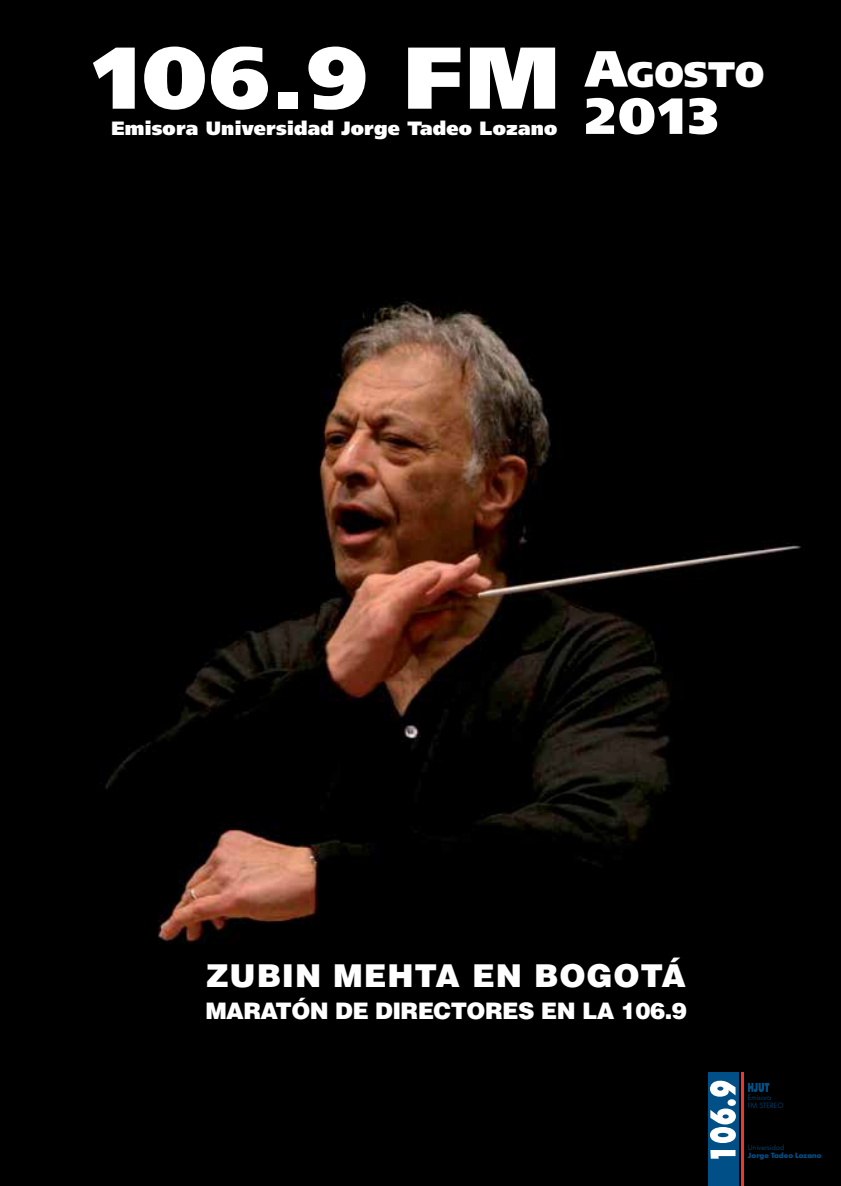
<style>
.page{position:relative;width:841px;height:1186px;background:#fff}
.page>*{position:absolute;margin:0;border:0;box-sizing:border-box;transform-origin:0 0}
.t1{font:900 87.5px "Frutiger LT Std";color:#fff}
.t2{font:900 50.75px "Frutiger LT Std";color:#fff}
.t3{font:900 35.52px "Frutiger LT Std";color:#fff}
.t4{font:900 31.5px "Helvetica LT Std";letter-spacing:.025em;color:#fff}
.t5{font:900 22.75px "Helvetica LT Std";letter-spacing:-.025em;color:#fff}
.t6{font:900 19.25px "Frutiger LT Std";letter-spacing:.01em;color:#fff}
.t7{font:300 7.52px/8.2px "Futura BQ";color:#005087}
.t8{font:700 7.52px "Futura BQ";color:#005087}
.s1{font-size:50.75px}
</style>
<div class="page">
<img style="left:0;top:0;width:841px;height:1185px">
<div style="left:708px;top:1071px;width:31px;height:114px;background:#005087"></div>
<hr style="left:741px;top:1071px;width:2px;height:114px;background:#e7392d">
<svg style="left:748px;top:1082px;width:21px;height:9px"></svg>
<svg style="left:710px;top:1150px;width:25px;height:8px"></svg>
<svg style="left:710px;top:1108px;width:26px;height:34px"></svg>
<div style="left:727px;top:1099px;width:9px;height:6px;background:#fff;border-radius:50%"></div>
<svg style="left:710px;top:1080px;width:25px;height:16px"></svg>
<div style="left:204px;top:960px;width:79px;height:31px;background:#000"></div>
<div style="left:283px;top:962px;width:11px;height:26px;border:4px solid #000"></div>
<svg style="left:294px;top:959px;width:29px;height:31px"></svg>
<div style="left:332px;top:947px;width:133px;height:44px;background:#000"></div>
<div style="left:471px;top:959px;width:52px;height:31px;background:#000"></div>
<div style="left:533px;top:954px;width:158px;height:37px;background:#000"></div>
<h1 class="t1" style="left:94px;top:25px;width:467px">106.9 FM</h1>
<h3 class="t3" style="left:585px;top:52px;width:181px"><span class="s1">A</span>GOSTO</h3>
<p class="t6" style="left:112px;top:116px;width:447px">Emisora Universidad Jorge Tadeo Lozano</p>
<h2 class="t2" style="left:585px;top:85px;width:135px">2013</h2>
<h3 class="t4" style="left:206px;top:955px;width:481px">ZUBIN MEHTA EN BOGOTÁ</h3>
<p class="t5" style="left:205px;top:995px;width:483px">MARATÓN DE DIRECTORES EN LA 106.9</p>
<p class="t7" style="left:748px;top:1092px;width:37px">Emisora<br>FM STEREO</p>
<p class="t7" style="left:748px;top:1143px;width:38px">Universidad</p>
<p class="t8" style="left:748px;top:1150px;width:75px">Jorge Tadeo Lozano</p>
</div>
